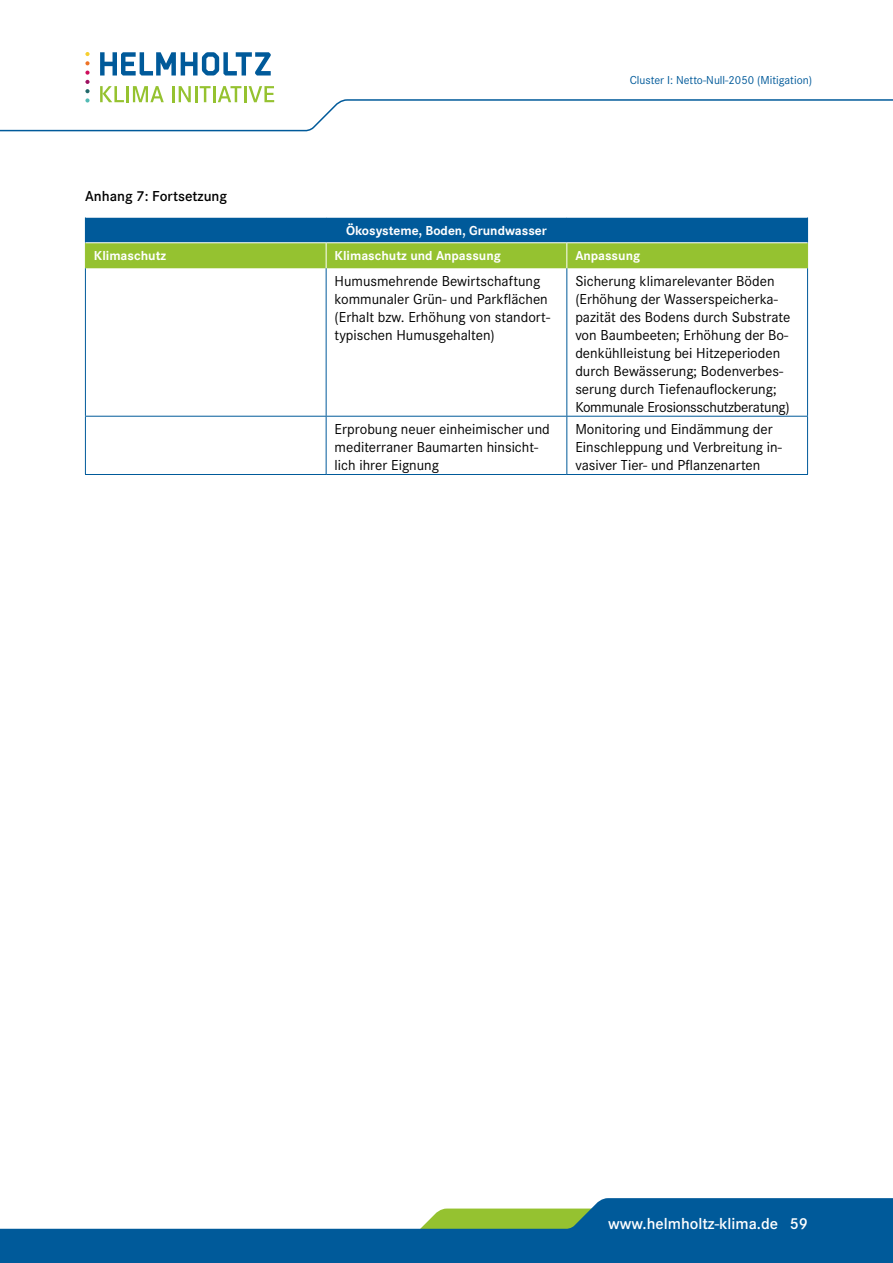
<style>
.page{position:relative;width:893px;height:1263px;background:#fff}
.page>*{position:absolute;margin:0;border:0;box-sizing:border-box;transform-origin:0 0}
.t1{font:600 16.5px "Corporate S";color:#fff}
.t2{font:15px/18px "Corporate S";color:#000}
.t3{font:600 15px "Corporate S";color:#000}
.t4{font:700 13.5px "Corporate S";color:#fff}
.t5{font:12px "Corporate S";color:#005a9a}
</style>
<div class="page">
<svg style="left:0;top:52px;width:893px;height:80px"></svg>
<svg style="left:0;top:1198px;width:893px;height:65px;fill:#005a9a"></svg>
<hr style="left:566px;top:268px;width:1px;height:148px;background:#005a9a">
<hr style="left:566px;top:417px;width:1px;height:57px;background:#005a9a">
<hr style="left:326px;top:268px;width:1px;height:148px;background:#005a9a">
<hr style="left:85px;top:416px;width:241px;height:1px;background:#005a9a">
<hr style="left:326px;top:416px;width:241px;height:1px;background:#005a9a">
<hr style="left:326px;top:417px;width:1px;height:57px;background:#005a9a">
<hr style="left:567px;top:416px;width:241px;height:1px;background:#005a9a">
<hr style="left:85px;top:474px;width:241px;height:1px;background:#005a9a">
<hr style="left:326px;top:474px;width:241px;height:1px;background:#005a9a">
<hr style="left:567px;top:474px;width:241px;height:1px;background:#005a9a">
<svg style="left:85px;top:218px;width:723px;height:50px;background:#4f9067"></svg>
<hr style="left:85px;top:268px;width:1px;height:148px;background:#005a9a">
<hr style="left:807px;top:268px;width:1px;height:148px;background:#005a9a">
<hr style="left:85px;top:417px;width:1px;height:57px;background:#005a9a">
<hr style="left:807px;top:417px;width:1px;height:57px;background:#005a9a">
<p class="t3" style="left:85px;top:186px;width:144px">Anhang 7: Fortsetzung</p>
<p class="t4" style="left:346px;top:221px;width:202px">Ökosysteme, Boden, Grundwasser</p>
<p class="t5" style="left:630px;top:72px;width:184px">Cluster I: Netto-Null-2050 (Mitigation)</p>
<p class="t4" style="left:94px;top:246px;width:74px">Klimaschutz</p>
<p class="t4" style="left:335px;top:246px;width:168px">Klimaschutz und Anpassung</p>
<p class="t4" style="left:575px;top:246px;width:66px">Anpassung</p>
<p class="t2" style="left:335px;top:271px;width:217px">Humusmehrende Bewirtschaftung kommunaler Grün- und Parkflächen (Erhalt bzw. Erhöhung von standort&shy;typischen Humusgehalten)</p>
<p class="t2" style="left:575px;top:271px;width:216px">Sicherung klimarelevanter Böden (Erhöhung der Wasserspeicherka&shy;pazität des Bodens durch Substrate von Baumbeeten; Erhöhung der Bo&shy;denkühlleistung bei Hitzeperioden durch Bewässerung; Bodenverbes&shy;serung durch Tiefenauflockerung; Kommunale Erosionsschutzberatung)</p>
<p class="t2" style="left:335px;top:420px;width:217px">Erprobung neuer einheimischer und mediterraner Baumarten hinsicht&shy;lich ihrer Eignung</p>
<p class="t2" style="left:575px;top:420px;width:208px">Monitoring und Eindämmung der<br>Einschleppung und Verbreitung in&shy;vasiver Tier- und Pflanzenarten</p>
<p class="t1" style="left:608px;top:1212px;width:201px">www.helmholtz-klima.de 59</p>
</div>
